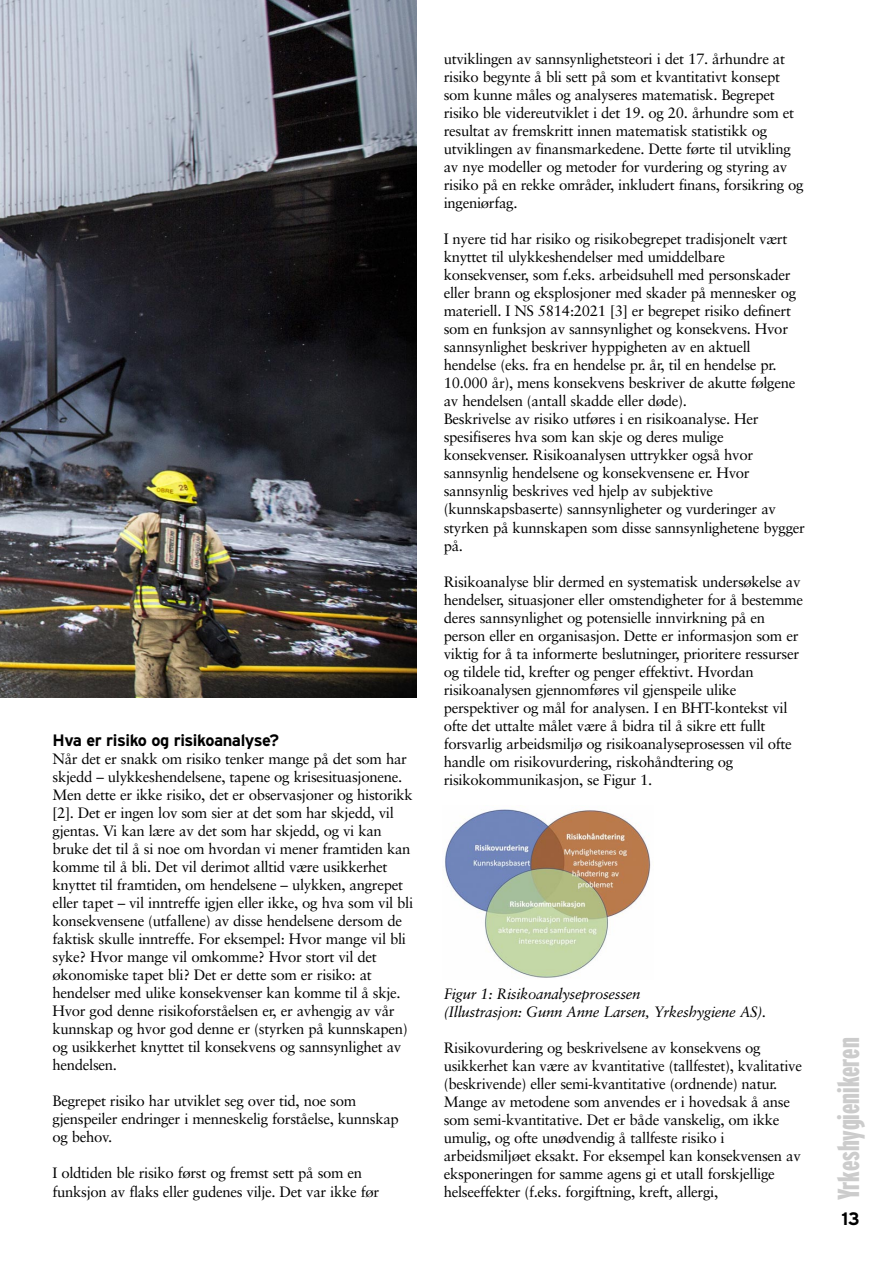
<style>
.page{position:relative;width:893px;height:1263px;background:#fff}
.page>*{position:absolute;margin:0;border:0;box-sizing:border-box;transform-origin:0 0}
.t1{font:900 extra-condensed 30.3px "Interstate";color:#ccc}
.t2{font:700 18px "Interstate";color:#000}
.t3{font:700 16.5px "Interstate";letter-spacing:-.03em;color:#000}
.t4{font:15px/18px "Sabon";letter-spacing:-.02em;color:#000}
.t5{font:italic 15px "Sabon";letter-spacing:-.02em;color:#000}
</style>
<div class="page">
<img style="left:0;top:0;width:417px;height:697px">
<img style="left:445px;top:809px;width:206px;height:169px">
<p class="t3" style="left:53px;top:734px;width:228px">Hva er risiko og risikoanalyse?</p>
<p class="t4" style="left:53px;top:751px;width:362px">Når det er snakk om risiko tenker mange på det som har skjedd – ulykkeshendelsene, tapene og krisesituasjonene.<br>Men dette er ikke risiko, det er observasjoner og historikk [2]. Det er ingen lov som sier at det som har skjedd, vil gjentas. Vi kan lære av det som har skjedd, og vi kan bruke det til å si noe om hvordan vi mener framtiden kan komme til å bli. Det vil derimot alltid være usikkerhet knyttet til framtiden, om hendelsene – ulykken, angrepet eller tapet – vil inntreffe igjen eller ikke, og hva som vil bli konsekvensene (utfallene) av disse hendelsene dersom de faktisk skulle inntreffe. For eksempel: Hvor mange vil bli syke? Hvor mange vil omkomme? Hvor stort vil det økonomiske tapet bli? Det er dette som er risiko: at hendelser med ulike konsekvenser kan komme til å skje.<br>Hvor god denne risikoforståelsen er, er avhengig av vår kunnskap og hvor god denne er (styrken på kunnskapen) og usikkerhet knyttet til konsekvens og sannsynlighet av hendelsen.</p>
<p class="t4" style="left:53px;top:1093px;width:348px">Begrepet risiko har utviklet seg over tid, noe som gjenspeiler endringer i menneskelig forståelse, kunnskap og behov.</p>
<p class="t4" style="left:53px;top:1165px;width:328px">I oldtiden ble risiko først og fremst sett på som en funksjon av flaks eller gudenes vilje. Det var ikke før</p>
<p class="t4" style="left:444px;top:51px;width:361px">utviklingen av sannsynlighetsteori i det 17. århundre at risiko begynte å bli sett på som et kvantitativt konsept som kunne måles og analyseres matematisk. Begrepet risiko ble videreutviklet i det 19. og 20. århundre som et resultat av fremskritt innen matematisk statistikk og utviklingen av finansmarkedene. Dette førte til utvikling av nye modeller og metoder for vurdering og styring av risiko på en rekke områder, inkludert finans, forsikring og ingeniørfag.</p>
<p class="t4" style="left:444px;top:231px;width:354px">I nyere tid har risiko og risikobegrepet tradisjonelt vært knyttet til ulykkeshendelser med umiddelbare konsekvenser, som f.eks. arbeidsuhell med personskader eller brann og eksplosjoner med skader på mennesker og materiell. I NS 5814:2021 [3] er begrepet risiko definert som en funksjon av sannsynlighet og konsekvens. Hvor sannsynlighet beskriver hyppigheten av en aktuell hendelse (eks. fra en hendelse pr. år, til en hendelse pr.<br>10.000 år), mens konsekvens beskriver de akutte følgene av hendelsen (antall skadde eller døde).</p>
<p class="t4" style="left:444px;top:411px;width:363px">Beskrivelse av risiko utføres i en risikoanalyse. Her spesifiseres hva som kan skje og deres mulige konsekvenser. Risikoanalysen uttrykker også hvor sannsynlig hendelsene og konsekvensene er. Hvor sannsynlig beskrives ved hjelp av subjektive (kunnskapsbaserte) sannsynligheter og vurderinger av styrken på kunnskapen som disse sannsynlighetene bygger på.</p>
<p class="t4" style="left:444px;top:574px;width:361px">Risikoanalyse blir dermed en systematisk undersøkelse av hendelser, situasjoner eller omstendigheter for å bestemme deres sannsynlighet og potensielle innvirkning på en person eller en organisasjon. Dette er informasjon som er viktig for å ta informerte beslutninger, prioritere ressurser og tildele tid, krefter og penger effektivt. Hvordan risikoanalysen gjennomføres vil gjenspeile ulike perspektiver og mål for analysen. I en BHT-kontekst vil ofte det uttalte målet være å bidra til å sikre ett fullt forsvarlig arbeidsmiljø og risikoanalyseprosessen vil ofte handle om risikovurdering, riskohåndtering og risikokommunikasjon, se Figur 1.</p>
<p class="t5" style="left:444px;top:988px;width:198px">Figur 1: Risikoanalyseprosessen</p>
<p class="t5" style="left:444px;top:1006px;width:324px">(Illustrasjon: Gunn Anne Larsen, Yrkeshygiene AS).</p>
<p class="t4" style="left:444px;top:1040px;width:360px">Risikovurdering og beskrivelsene av konsekvens og usikkerhet kan være av kvantitative (tallfestet), kvalitative (beskrivende) eller semi-kvantitative (ordnende) natur.<br>Mange av metodene som anvendes er i hovedsak å anse som semi-kvantitative. Det er både vanskelig, om ikke umulig, og ofte unødvendig å tallfeste risiko i arbeidsmiljøet eksakt. For eksempel kan konsekvensen av eksponeringen for samme agens gi et utall forskjellige helseeffekter (f.eks. forgiftning, kreft, allergi,</p>
<p class="t1" style="left:837px;top:1200px;width:164px;rotate:-90deg">Yrkeshygienikeren</p>
<p class="t2" style="left:841px;top:1212px;width:20px">13</p>
</div>
